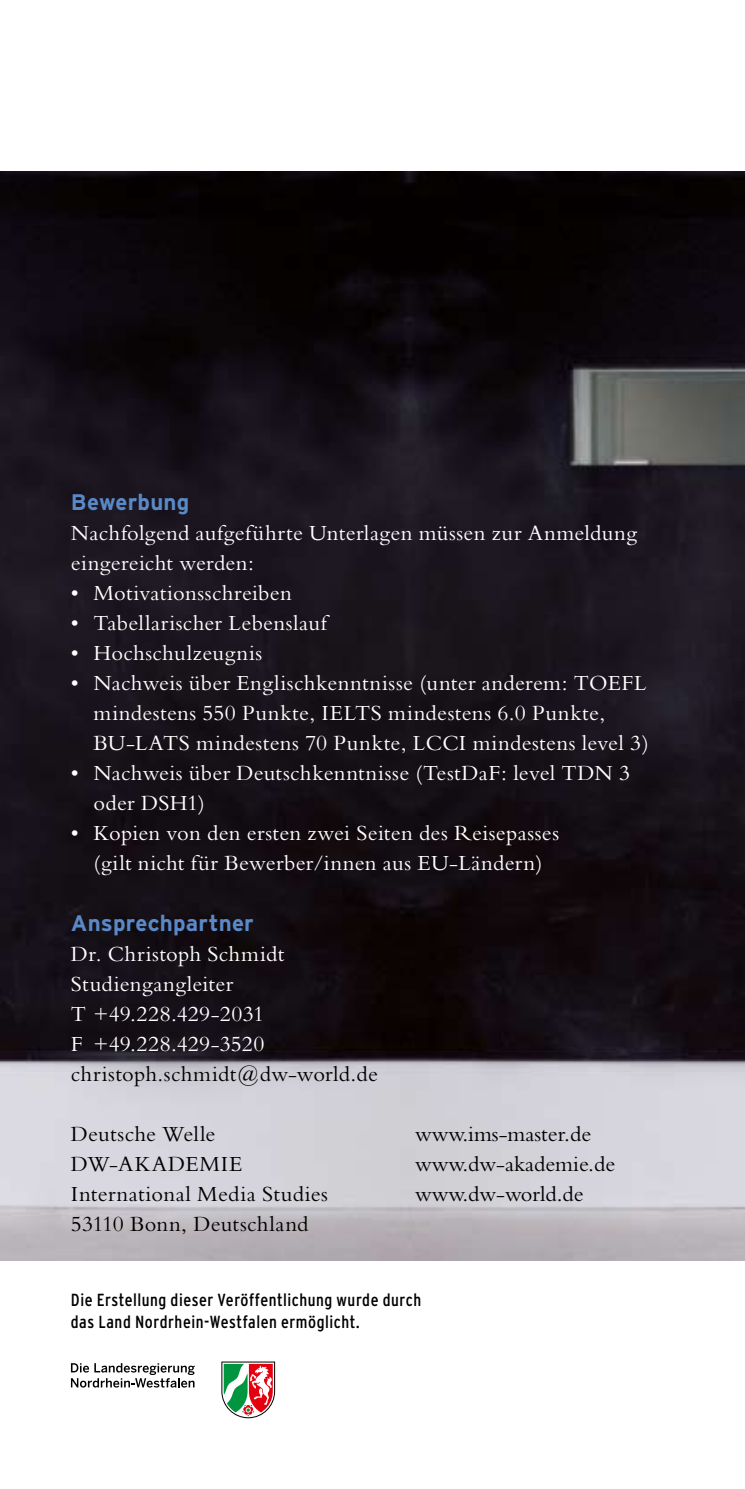
<style>
.page{position:relative;width:745px;height:1489px;background:#fff}
.page>*{position:absolute;margin:0;border:0;box-sizing:border-box;transform-origin:0 0}
.t1{font:22.5px/30px "Bembo";letter-spacing:.015em;color:#fff}
.t2{font:22.5px/30px "Bembo";letter-spacing:.005em;color:#000}
.t3{font:700 22.5px "Interstate DW";letter-spacing:.01em;color:#5a89c7}
.t4{font:condensed 17.5px/22.5px "Interstate DW Line";letter-spacing:.03em;color:#000}
</style>
<div class="page">
<img style="left:0;top:171px;width:744px;height:1089px">
<svg style="left:71px;top:1363px;width:123px;height:24px"></svg>
<svg style="left:221px;top:1361px;width:54px;height:57px"></svg>
<p class="t3" style="left:71px;top:490px;width:120px">Bewerbung</p>
<p class="t1" style="left:71px;top:518px;width:567px">Nachfolgend aufgeführte Unterlagen müssen zur Anmeldung eingereicht werden:</p>
<p class="t1" style="left:71px;top:578px;width:222px">• Motivationsschreiben</p>
<p class="t1" style="left:71px;top:608px;width:257px">• Tabellarischer Lebenslauf</p>
<p class="t1" style="left:71px;top:638px;width:193px">• Hochschulzeugnis</p>
<p class="t1" style="left:93px;top:668px;width:556px;text-indent:-22px">• Nachweis über Englischkenntnisse (unter anderem: TOEFL mindestens 550 Punkte, IELTS mindestens 6.0 Punkte,<br>BU-LATS mindestens 70 Punkte, LCCI mindestens level 3)</p>
<p class="t1" style="left:93px;top:758px;width:538px;text-indent:-22px">• Nachweis über Deutschkenntnisse (TestDaF: level TDN 3 oder DSH1)</p>
<p class="t1" style="left:71px;top:818px;width:489px;text-align:center">• Kopien von den ersten zwei Seiten des Reisepasses (gilt nicht für Bewerber/innen aus EU-Ländern)</p>
<p class="t3" style="left:71px;top:910px;width:184px">Ansprechpartner</p>
<p class="t1" style="left:71px;top:938px;width:215px">Dr. Christoph Schmidt<br>Studiengangleiter<br>T +49.228.429-2031<br>F +49.228.429-3520</p>
<p class="t2" style="left:71px;top:1058px;width:308px">christoph.schmidt@dw-world.de</p>
<p class="t2" style="left:71px;top:1118px;width:258px">Deutsche Welle<br>DW-AKADEMIE<br>International Media Studies<br>53110 Bonn, Deutschland</p>
<p class="t2" style="left:415px;top:1118px;width:201px">www.ims-master.de www.dw-akademie.de www.dw-world.de</p>
<p class="t4" style="left:71px;top:1288px;width:351px">Die Erstellung dieser Veröffentlichung wurde durch das Land Nordrhein-Westfalen ermöglicht.</p>
</div>
